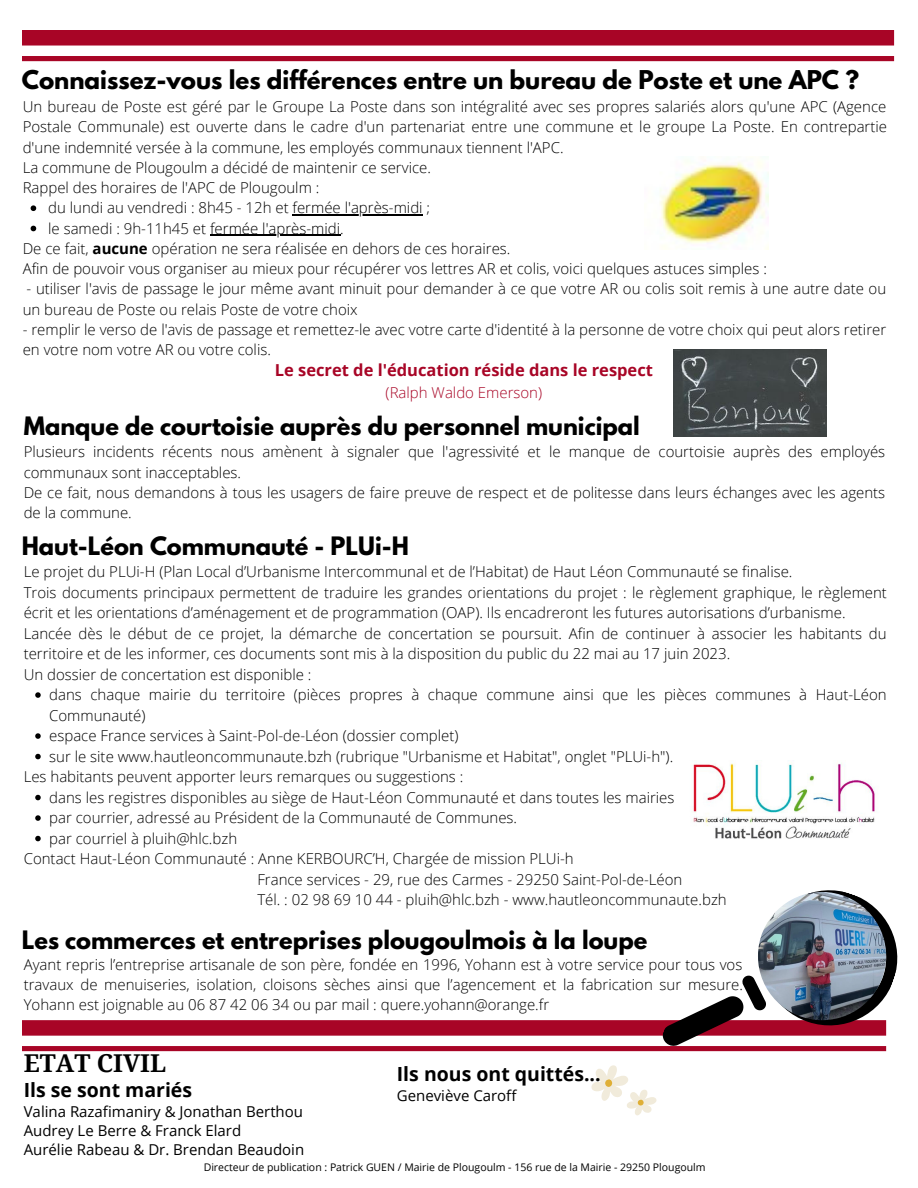
<style>
.page{position:relative;width:918px;height:1188px;background:#fff}
.page>*{position:absolute;margin:0;border:0;box-sizing:border-box;transform-origin:0 0}
.t1{font:700 24.6px "Droid Serif";color:#000}
.t2{font:700 22.95px "League Spartan";color:#000}
.t3{font:700 22.5px "League Spartan";color:#000}
.t4{font:700 19.5px "Open Sans";color:#000}
.t5{font:700 16.5px "Open Sans";color:#a80526}
.t6{font:300 15px/20.2px "Open Sans";color:#000}
.t7{font:15px "Open Sans";color:#000}
.t8{font:300 15px "Open Sans";color:#a80526}
.t9{font:10.5px "Open Sans";color:#000}
.s1{font-weight:700}
</style>
<div class="page">
<svg style="left:22px;top:30px;width:872px;height:31px"></svg>
<img style="left:692px;top:763px;width:183px;height:76px">
<svg style="left:31px;top:205px;width:5px;height:6px"></svg>
<hr style="left:293px;top:214px;width:130px;height:2px;background:#000">
<svg style="left:31px;top:226px;width:5px;height:5px"></svg>
<hr style="left:210px;top:235px;width:130px;height:1px;background:#000">
<img style="left:660px;top:161px;width:108px;height:89px">
<img style="left:674px;top:350px;width:153px;height:86px">
<svg style="left:35px;top:692px;width:6px;height:6px"></svg>
<svg style="left:35px;top:733px;width:6px;height:6px"></svg>
<svg style="left:35px;top:754px;width:6px;height:5px"></svg>
<svg style="left:35px;top:795px;width:6px;height:5px"></svg>
<svg style="left:35px;top:815px;width:6px;height:6px"></svg>
<svg style="left:35px;top:836px;width:6px;height:5px"></svg>
<svg style="left:22px;top:890px;width:876px;height:225px"></svg>
<p class="t2" style="left:22px;top:68px;width:839px">Connaissez-vous les différences entre un bureau de Poste et une APC ?</p>
<p class="t6" style="left:23px;top:96px;width:866px;text-align:justify">Un bureau de Poste est géré par le Groupe La Poste dans son intégralité avec ses propres salariés alors qu'une APC (Agence Postale Communale) est ouverte dans le cadre d'un partenariat entre une commune et le groupe La Poste. En contrepartie d'une indemnité versée à la commune, les employés communaux tiennent l'APC.</p>
<p class="t6" style="left:23px;top:157px;width:410px">La commune de Plougoulm a décidé de maintenir ce service.</p>
<p class="t6" style="left:23px;top:177px;width:298px">Rappel des horaires de l'APC de Plougoulm :</p>
<p class="t6" style="left:48px;top:197px;width:383px">du lundi au vendredi : 8h45 - 12h et fermée l'après-midi ;</p>
<p class="t6" style="left:48px;top:218px;width:297px">le samedi : 9h-11h45 et fermée l'après-midi.</p>
<p class="t6" style="left:23px;top:238px;width:489px">De ce fait, <span class="s1">aucune</span> opération ne sera réalisée en dehors de ces horaires.</p>
<p class="t6" style="left:23px;top:258px;width:746px">Afin de pouvoir vous organiser au mieux pour récupérer vos lettres AR et colis, voici quelques astuces simples :</p>
<p class="t6" style="left:23px;top:278px;width:865px">- utiliser l'avis de passage le jour même avant minuit pour demander à ce que votre AR ou colis soit remis à une autre date ou un bureau de Poste ou relais Poste de votre choix</p>
<p class="t6" style="left:23px;top:319px;width:865px">- remplir le verso de l'avis de passage et remettez-le avec votre carte d'identité à la personne de votre choix qui peut alors retirer en votre nom votre AR ou votre colis.</p>
<p class="t5" style="left:275px;top:358px;width:380px">Le secret de l'éducation réside dans le respect</p>
<p class="t8" style="left:386px;top:382px;width:158px">(Ralph Waldo Emerson)</p>
<p class="t3" style="left:24px;top:415px;width:618px">Manque de courtoisie auprès du personnel municipal</p>
<p class="t6" style="left:24px;top:441px;width:863px">Plusieurs incidents récents nous amènent à signaler que l'agressivité et le manque de courtoisie auprès des employés communaux sont inacceptables.</p>
<p class="t6" style="left:24px;top:482px;width:863px">De ce fait, nous demandons à tous les usagers de faire preuve de respect et de politesse dans leurs échanges avec les agents de la commune.</p>
<p class="t3" style="left:22px;top:535px;width:389px">Haut-Léon Communauté - PLUi-H</p>
<p class="t6" style="left:24px;top:561px;width:770px">Le projet du PLUi-H (Plan Local d’Urbanisme Intercommunal et de l’Habitat) de Haut Léon Communauté se finalise.</p>
<p class="t6" style="left:24px;top:582px;width:865px">Trois documents principaux permettent de traduire les grandes orientations du projet : le règlement graphique, le règlement écrit et les orientations d’aménagement et de programmation (OAP). Ils encadreront les futures autorisations d’urbanisme.</p>
<p class="t6" style="left:24px;top:623px;width:864px">Lancée dès le début de ce projet, la démarche de concertation se poursuit. Afin de continuer à associer les habitants du territoire et de les informer, ces documents sont mis à la disposition du public du 22 mai au 17 juin 2023.</p>
<p class="t6" style="left:24px;top:664px;width:289px">Un dossier de concertation est disponible :</p>
<p class="t6" style="left:49px;top:684px;width:839px">dans chaque mairie du territoire (pièces propres à chaque commune ainsi que les pièces communes à Haut-Léon<br>Communauté)</p>
<p class="t6" style="left:49px;top:725px;width:411px">espace France services à Saint-Pol-de-Léon (dossier complet)</p>
<p class="t6" style="left:49px;top:746px;width:626px">sur le site www.hautleoncommunaute.bzh (rubrique "Urbanisme et Habitat", onglet "PLUi-h").</p>
<p class="t6" style="left:49px;top:787px;width:627px">dans les registres disponibles au siège de Haut-Léon Communauté et dans toutes les mairies</p>
<p class="t6" style="left:49px;top:807px;width:469px">par courrier, adressé au Président de la Communauté de Communes.</p>
<p class="t6" style="left:49px;top:828px;width:190px">par courriel à pluih@hlc.bzh</p>
<p class="t6" style="left:24px;top:766px;width:441px">Les habitants peuvent apporter leurs remarques ou suggestions :</p>
<p class="t6" style="left:24px;top:848px;width:552px">Contact Haut-Léon Communauté : Anne KERBOURC’H, Chargée de mission PLUi-h</p>
<p class="t6" style="left:257px;top:869px;width:427px">France services - 29, rue des Carmes - 29250 Saint-Pol-de-Léon</p>
<p class="t6" style="left:257px;top:889px;width:471px">Tél. : 02 98 69 10 44 - pluih@hlc.bzh - www.hautleoncommunaute.bzh</p>
<p class="t3" style="left:22px;top:929px;width:627px">Les commerces et entreprises plougoulmois à la loupe</p>
<p class="t6" style="left:24px;top:954px;width:721px;text-align:justify">Ayant repris l’entreprise artisanale de son père, fondée en 1996, Yohann est à votre service pour tous vos travaux de menuiseries, isolation, cloisons sèches ainsi que l’agencement et la fabrication sur mesure.<br>Yohann est joignable au 06 87 42 06 34 ou par mail : quere.yohann@orange.fr</p>
<p class="t1" style="left:24px;top:1050px;width:144px">ETAT CIVIL</p>
<p class="t4" style="left:24px;top:1076px;width:170px">Ils se sont mariés</p>
<p class="t7" style="left:24px;top:1101px;width:281px">Valina Razafimaniry &amp; Jonathan Berthou</p>
<p class="t7" style="left:24px;top:1120px;width:219px">Audrey Le Berre &amp; Franck Elard</p>
<p class="t7" style="left:24px;top:1139px;width:282px">Aurélie Rabeau &amp; Dr. Brendan Beaudoin</p>
<p class="t4" style="left:397px;top:1060px;width:205px">Ils nous ont quittés...</p>
<p class="t7" style="left:397px;top:1085px;width:121px">Geneviève Caroff</p>
<p class="t9" style="left:204px;top:1160px;width:503px">Directeur de publication : Patrick GUEN / Mairie de Plougoulm - 156 rue de la Mairie - 29250 Plougoulm</p>
</div>
